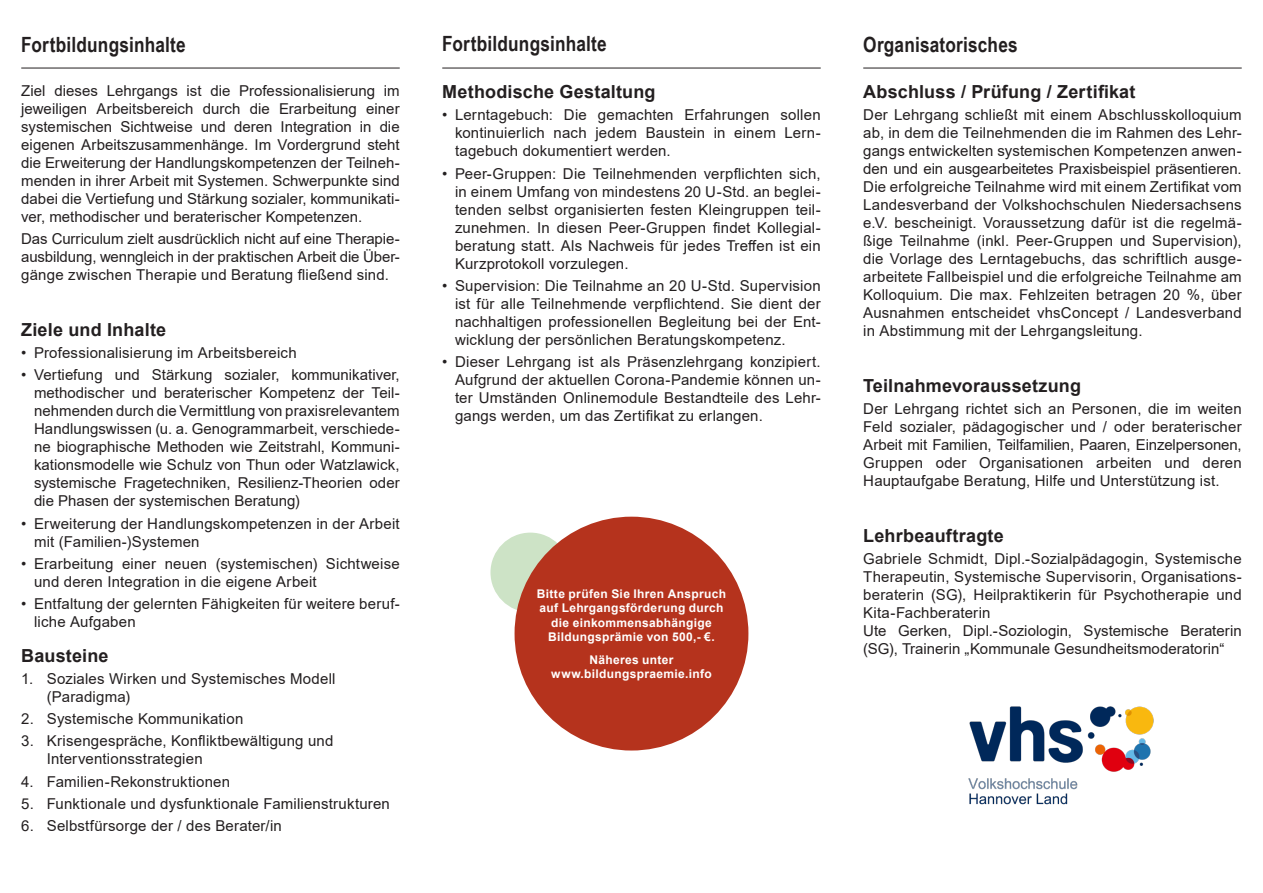
<style>
.page{position:relative;width:1263px;height:893px;background:#fff}
.page>*{position:absolute;margin:0;border:0;box-sizing:border-box;transform-origin:0 0}
.Seitentiel{font:700 21px "Arial Narrow";letter-spacing:.01em;color:#231f20}
.Überschrift{font:700 18px "Arial";letter-spacing:.01em;color:#231f20}
.Fließtext{font:15px/18px "Arial";letter-spacing:.01em;color:#231f20;text-align:justify}
.Fließtext-2{font:700 12px/14.4px "Arial";letter-spacing:.025em;color:#fff;text-align:center}
</style>
<div class="page">
<div style="left:490px;top:533px;width:80px;height:79px;background:#cde3c6;border-radius:50%"></div>
<img style="left:968px;top:706px;width:186px;height:99px">
<hr style="left:21px;top:68px;width:379px;height:1px;background:#231f20">
<hr style="left:442px;top:68px;width:379px;height:1px;background:#231f20">
<hr style="left:863px;top:68px;width:379px;height:1px;background:#231f20">
<div style="left:514px;top:517px;width:234px;height:233px;background:#b5331d;border-radius:50%"></div>
<p class="Seitentiel" style="left:21px;top:29px;width:166px">Fortbildungsinhalte</p>
<p class="Seitentiel" style="left:442px;top:28px;width:166px">Fortbildungsinhalte</p>
<p class="Seitentiel" style="left:863px;top:29px;width:156px">Organisatorisches</p>
<p class="Fließtext" style="left:21px;top:82px;width:380px">Ziel dieses Lehrgangs ist die Professionalisierung im jeweiligen Arbeitsbereich durch die Erarbeitung einer systemischen Sichtweise und deren Integration in die eigenen Arbeitszusammenhänge. Im Vordergrund steht die Erweiterung der Handlungskompetenzen der Teilneh&shy;menden in ihrer Arbeit mit Systemen. Schwerpunkte sind dabei die Vertiefung und Stärkung sozialer, kommunikati&shy;ver, methodischer und beraterischer Kompetenzen.</p>
<p class="Fließtext" style="left:21px;top:230px;width:380px">Das Curriculum zielt ausdrücklich nicht auf eine Therapie&shy;ausbildung, wenngleich in der praktischen Arbeit die Über&shy;gänge zwischen Therapie und Beratung fließend sind.</p>
<p class="Überschrift" style="left:21px;top:317px;width:147px">Ziele und Inhalte</p>
<p class="Fließtext" style="left:21px;top:344px;width:277px">• Professionalisierung im Arbeitsbereich</p>
<p class="Fließtext" style="left:34px;top:366px;width:367px;text-indent:-13px">• Vertiefung und Stärkung sozialer, kommunikativer, methodischer und beraterischer Kompetenz der Teil&shy;nehmenden durch die Vermittlung von praxisrelevantem Handlungswissen (u. a. Genogrammarbeit, verschiede&shy;ne biographische Methoden wie Zeitstrahl, Kommuni&shy;kationsmodelle wie Schulz von Thun oder Watzlawick, systemische Fragetechniken, Resilienz-Theorien oder die Phasen der systemischen Beratung)</p>
<p class="Fließtext" style="left:34px;top:514px;width:367px;text-indent:-13px">• Erweiterung der Handlungskompetenzen in der Arbeit mit (Familien-)Systemen</p>
<p class="Fließtext" style="left:34px;top:554px;width:367px;text-indent:-13px">• Erarbeitung einer neuen (systemischen) Sichtweise und deren Integration in die eigene Arbeit</p>
<p class="Fließtext" style="left:34px;top:595px;width:367px;text-indent:-13px">• Entfaltung der gelernten Fähigkeiten für weitere beruf&shy;liche Aufgaben</p>
<p class="Überschrift" style="left:21px;top:642px;width:89px">Bausteine</p>
<p class="Fließtext" style="left:47px;top:669px;width:290px;text-indent:-26px">1. Soziales Wirken und Systemisches Modell (Paradigma)</p>
<p class="Fließtext" style="left:21px;top:710px;width:224px">2. Systemische Kommunikation</p>
<p class="Fließtext" style="left:47px;top:732px;width:288px;text-indent:-26px">3. Krisengespräche, Konfliktbewältigung und<br>Interventionsstrategien</p>
<p class="Fließtext" style="left:21px;top:772px;width:210px">4. Familien-Rekonstruktionen</p>
<p class="Fließtext" style="left:21px;top:794px;width:370px">5. Funktionale und dysfunktionale Familienstrukturen</p>
<p class="Fließtext" style="left:21px;top:817px;width:262px">6. Selbstfürsorge der / des Berater/in</p>
<p class="Überschrift" style="left:442px;top:79px;width:215px">Methodische Gestaltung</p>
<p class="Fließtext" style="left:455px;top:106px;width:367px;text-indent:-13px">• Lerntagebuch: Die gemachten Erfahrungen sollen kontinuierlich nach jedem Baustein in einem Lern&shy;tagebuch dokumentiert werden.</p>
<p class="Fließtext" style="left:455px;top:164px;width:367px;text-indent:-13px">• Peer-Gruppen: Die Teilnehmenden verpflichten sich, in einem Umfang von mindestens 20 U-Std. an beglei&shy;tenden selbst organisierten festen Kleingruppen teil&shy;zunehmen. In diesen Peer-Gruppen findet Kollegial&shy;beratung statt. Als Nachweis für jedes Treffen ist ein Kurzprotokoll vorzulegen.</p>
<p class="Fließtext" style="left:455px;top:277px;width:367px;text-indent:-13px">• Supervision: Die Teilnahme an 20 U-Std. Supervision ist für alle Teilnehmende verpflichtend. Sie dient der nachhaltigen professionellen Begleitung bei der Ent&shy;wicklung der persönlichen Beratungskompetenz.</p>
<p class="Fließtext" style="left:455px;top:353px;width:367px;text-indent:-13px">• Dieser Lehrgang ist als Präsenzlehrgang konzipiert.<br>Aufgrund der aktuellen Corona-Pandemie können un&shy;ter Umständen Onlinemodule Bestandteile des Lehr&shy;gangs werden, um das Zertifikat zu erlangen.</p>
<p class="Fließtext-2" style="left:537px;top:586px;width:191px">Bitte prüfen Sie Ihren Anspruch auf Lehrgangsförderung durch die einkommensabhängige<br>Bildungsprämie von 500,- €.</p>
<p class="Fließtext-2" style="left:551px;top:652px;width:162px">Näheres unter www.bildungspraemie.info</p>
<p class="Überschrift" style="left:863px;top:79px;width:274px">Abschluss / Prüfung / Zertifikat</p>
<p class="Fließtext" style="left:863px;top:106px;width:380px">Der Lehrgang schließt mit einem Abschlusskolloquium ab, in dem die Teilnehmenden die im Rahmen des Lehr&shy;gangs entwickelten systemischen Kompetenzen anwen&shy;den und ein ausgearbeitetes Praxisbeispiel präsentieren.<br>Die erfolgreiche Teilnahme wird mit einem Zertifikat vom Landesverband der Volkshochschulen Niedersachsens e.V. bescheinigt. Voraussetzung dafür ist die regelmä&shy;ßige Teilnahme (inkl. Peer-Gruppen und Supervision), die Vorlage des Lerntagebuchs, das schriftlich ausge&shy;arbeitete Fallbeispiel und die erfolgreiche Teilnahme am Kolloquium. Die max. Fehlzeiten betragen 20 %, über Ausnahmen entscheidet vhsConcept / Landesverband in Abstimmung mit der Lehrgangsleitung.</p>
<p class="Überschrift" style="left:863px;top:373px;width:219px">Teilnahmevoraussetzung</p>
<p class="Fließtext" style="left:863px;top:400px;width:380px">Der Lehrgang richtet sich an Personen, die im weiten Feld sozialer, pädagogischer und / oder beraterischer Arbeit mit Familien, Teilfamilien, Paaren, Einzelpersonen, Gruppen oder Organisationen arbeiten und deren Hauptaufgabe Beratung, Hilfe und Unterstützung ist.</p>
<p class="Überschrift" style="left:863px;top:523px;width:142px">Lehrbeauftragte</p>
<p class="Fließtext" style="left:863px;top:550px;width:380px">Gabriele Schmidt, Dipl.-Sozialpädagogin, Systemische Therapeutin, Systemische Supervisorin, Organisations&shy;beraterin (SG), Heilpraktikerin für Psychotherapie und Kita-Fachberaterin</p>
<p class="Fließtext" style="left:863px;top:622px;width:380px">Ute Gerken, Dipl.-Soziologin, Systemische Beraterin (SG), Trainerin „Kommunale Gesundheitsmoderatorin“</p>
</div>
